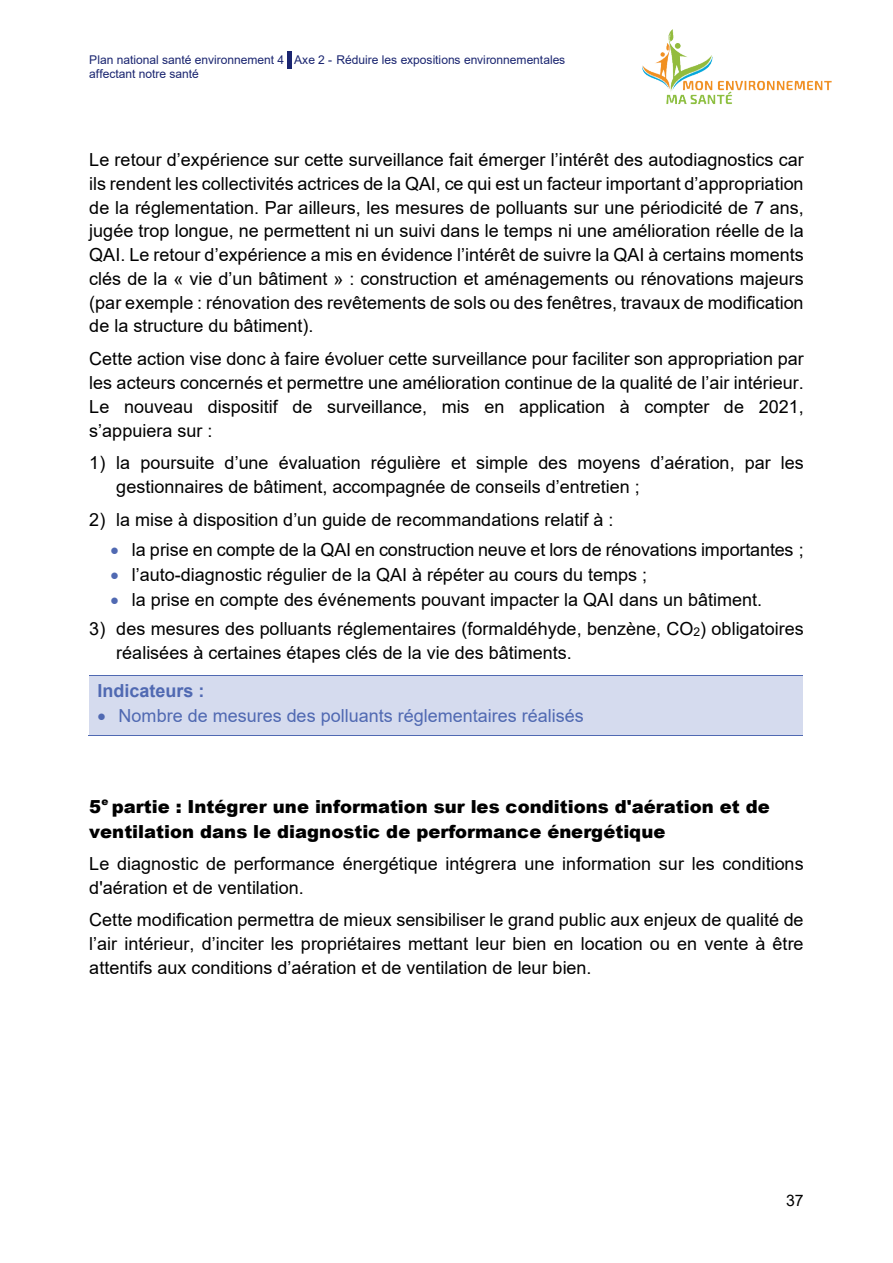
<style>
.page{position:relative;width:893px;height:1263px;background:#fff}
.page>*{position:absolute;margin:0;border:0;box-sizing:border-box;transform-origin:0 0}
.t1{font:18px/23.9px "Arial";color:#000;text-align:justify}
.t2{font:900 18px/25.3px "Arial";letter-spacing:.005em;color:#000}
.t3{font:18px "Arial";letter-spacing:.005em;color:#5069b2}
.t4{font:700 18px "Arial";color:#5069b2}
.t5{font:15.9px "Arial";color:#000}
.t6{font:12px/13.8px "Arial";letter-spacing:-.005em;color:#1a2570}
.s1{color:#5069b2}
.s2{font-size:12px}
</style>
<div class="page">
<hr style="left:288px;top:51px;width:4px;height:18px;background:#1a2570">
<img style="left:642px;top:30px;width:189px;height:75px">
<div style="left:89px;top:676px;width:714px;height:59px;background:#d5dbee"></div>
<hr style="left:89px;top:675px;width:714px;height:1px;background:#5069b2">
<hr style="left:88px;top:735px;width:715px;height:1px;background:#5069b2">
<p class="t6" style="left:89px;top:53px;width:477px">Plan national santé environnement 4 Axe 2 - Réduire les expositions environnementales affectant notre santé</p>
<p class="t1" style="left:89px;top:147px;width:716px">Le retour d’expérience sur cette surveillance fait émerger l’intérêt des autodiagnostics car ils rendent les collectivités actrices de la QAI, ce qui est un facteur important d’appropriation de la réglementation. Par ailleurs, les mesures de polluants sur une périodicité de 7 ans, jugée trop longue, ne permettent ni un suivi dans le temps ni une amélioration réelle de la QAI. Le retour d’expérience a mis en évidence l’intérêt de suivre la QAI à certains moments clés de la « vie d’un bâtiment » : construction et aménagements ou rénovations majeurs (par exemple : rénovation des revêtements de sols ou des fenêtres, travaux de modification de la structure du bâtiment).</p>
<p class="t1" style="left:89px;top:347px;width:716px">Cette action vise donc à faire évoluer cette surveillance pour faciliter son appropriation par les acteurs concernés et permettre une amélioration continue de la qualité de l’air intérieur.<br>Le nouveau dispositif de surveillance, mis en application à compter de 2021, s’appuiera sur :</p>
<p class="t1" style="left:116px;top:451px;width:689px;text-indent:-27px">1) la poursuite d’une évaluation régulière et simple des moyens d’aération, par les gestionnaires de bâtiment, accompagnée de conseils d’entretien ;</p>
<p class="t1" style="left:89px;top:508px;width:526px">2) la mise à disposition d’un guide de recommandations relatif à :</p>
<p class="t1" style="left:111px;top:537px;width:695px"><span class="s1">•</span> la prise en compte de la QAI en construction neuve et lors de rénovations importantes ;</p>
<p class="t1" style="left:111px;top:562px;width:538px"><span class="s1">•</span> l’auto-diagnostic régulier de la QAI à répéter au cours du temps ;</p>
<p class="t1" style="left:111px;top:587px;width:653px"><span class="s1">•</span> la prise en compte des événements pouvant impacter la QAI dans un bâtiment.</p>
<p class="t1" style="left:116px;top:617px;width:689px;text-indent:-27px">3) des mesures des polluants réglementaires (formaldéhyde, benzène, CO<span class="s2">2</span>) obligatoires réalisées à certaines étapes clés de la vie des bâtiments.</p>
<p class="t4" style="left:97px;top:678px;width:109px">Indicateurs :</p>
<p class="t3" style="left:97px;top:704px;width:488px">• Nombre de mesures des polluants réglementaires réalisés</p>
<p class="t2" style="left:89px;top:793px;width:682px">5<sup>e</sup> partie : Intégrer une information sur les conditions d'aération et de ventilation dans le diagnostic de performance énergétique</p>
<p class="t1" style="left:89px;top:851px;width:716px">Le diagnostic de performance énergétique intégrera une information sur les conditions d'aération et de ventilation.</p>
<p class="t1" style="left:89px;top:908px;width:716px">Cette modification permettra de mieux sensibiliser le grand public aux enjeux de qualité de l’air intérieur, d’inciter les propriétaires mettant leur bien en location ou en vente à être attentifs aux conditions d’aération et de ventilation de leur bien.</p>
<p class="t5" style="left:786px;top:1190px;width:19px">37</p>
</div>
